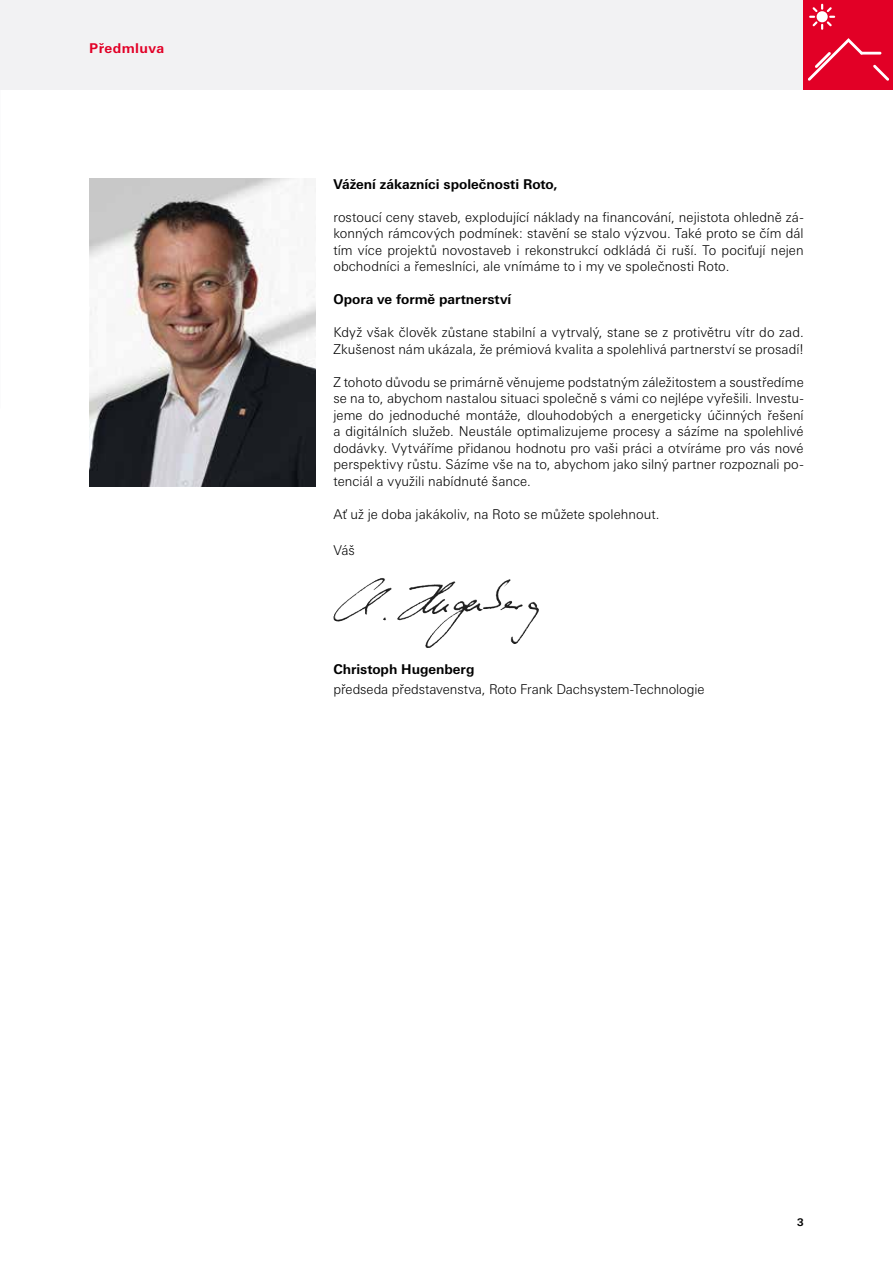
<style>
.page{position:relative;width:893px;height:1263px;background:#fff}
.page>*{position:absolute;margin:0;border:0;box-sizing:border-box;transform-origin:0 0}
.t1{font:300 13.5px/16.5px "Univers Next W1 G";letter-spacing:.005em;color:#000;text-align:justify}
.t2{font:700 13.5px "Univers Next W1 G";color:#000}
.t3{font:700 13.5px "Univers Next W1 G";letter-spacing:.03em;color:#e20026}
.t4{font:700 10.5px "Univers Next W1 G";color:#000}
</style>
<div class="page">
<div style="left:0;top:0;width:893px;height:89px;background:#f2f2f3"></div>
<div style="left:804px;top:0;width:89px;height:89px;background:#e20026"></div>
<svg style="left:809px;top:4px;width:26px;height:26px"></svg>
<div style="left:817px;top:11px;width:11px;height:11px;background:#fff;border-radius:50%"></div>
<svg style="left:873px;top:65px;width:16px;height:16px"></svg>
<svg style="left:808px;top:38px;width:55px;height:43px"></svg>
<hr style="left:860px;top:52px;width:21px;height:3px;background:#fff">
<img style="left:89px;top:179px;width:226px;height:308px">
<img style="left:333px;top:578px;width:49px;height:44px">
<p class="t3" style="left:89px;top:40px;width:76px">Předmluva</p>
<p class="t2" style="left:333px;top:176px;width:226px">Vážení zákazníci společnosti Roto,</p>
<p class="t1" style="left:333px;top:209px;width:472px">rostoucí ceny staveb, explodující náklady na financování, nejistota ohledně zá&shy;konných rámcových podmínek: stavění se stalo výzvou. Také proto se čím dál tím více projektů novostaveb i rekonstrukcí odkládá či ruší. To pociťují nejen obchodníci a řemeslníci, ale vnímáme to i my ve společnosti Roto.</p>
<p class="t2" style="left:333px;top:291px;width:180px">Opora ve formě partnerství</p>
<p class="t1" style="left:333px;top:324px;width:472px">Když však člověk zůstane stabilní a vytrvalý, stane se z protivětru vítr do zad.<br>Zkušenost nám ukázala, že prémiová kvalita a spolehlivá partnerství se prosadí!</p>
<p class="t1" style="left:333px;top:374px;width:472px">Z tohoto důvodu se primárně věnujeme podstatným záležitostem a soustředíme se na to, abychom nastalou situaci společně s vámi co nejlépe vyřešili. Investu&shy;jeme do jednoduché montáže, dlouhodobých a energeticky účinných řešení a digitálních služeb. Neustále optimalizujeme procesy a sázíme na spolehlivé dodávky. Vytváříme přidanou hodnotu pro vaši práci a otvíráme pro vás nové perspektivy růstu. Sázíme vše na to, abychom jako silný partner rozpoznali po&shy;tenciál a využili nabídnuté šance.</p>
<p class="t1" style="left:333px;top:506px;width:328px">Ať už je doba jakákoliv, na Roto se můžete spolehnout.</p>
<p class="t1" style="left:333px;top:542px;width:23px">Váš</p>
<p class="t2" style="left:333px;top:661px;width:143px">Christoph Hugenberg</p>
<p class="t1" style="left:333px;top:681px;width:373px">předseda představenstva, Roto Frank Dachsystem-Technologie</p>
<p class="t4" style="left:797px;top:1216px;width:8px">3</p>
</div>
